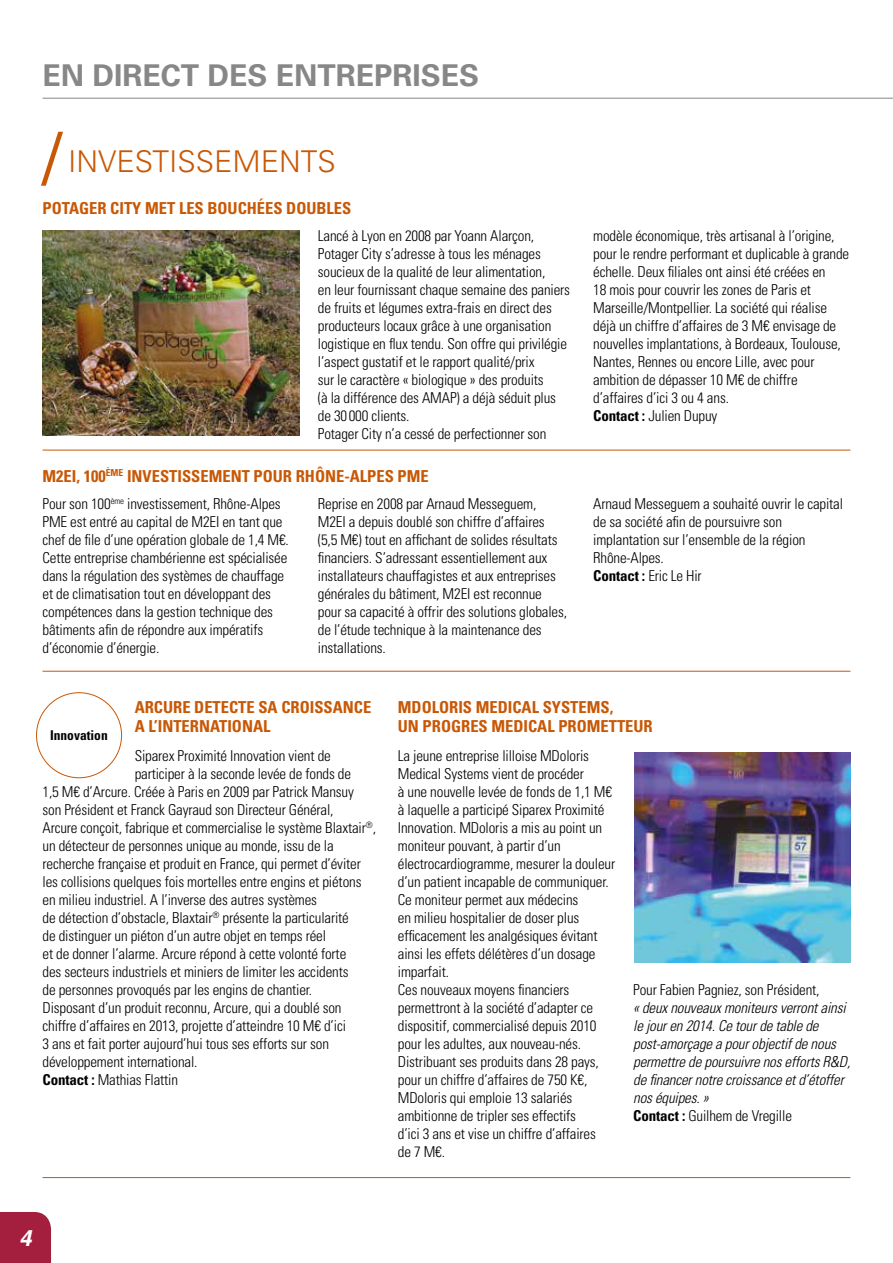
<style>
.page{position:relative;width:893px;height:1263px;background:#fff}
.page>*{position:absolute;margin:0;border:0;box-sizing:border-box;transform-origin:0 0}
.t1{font:73.95px "Univers";color:#c85805}
.t2{font:700 30px "Univers";color:#878787}
.t3{font:300 30px "Univers";color:#c85805}
.t4{font:italic 700 22.5px "Helvetica";color:#fff}
.t5{font:700 condensed 16.5px/19.5px "Univers LT Std";color:#c85805}
.t6{font:300 condensed 15px/18px "Univers LT Std";letter-spacing:-.01em;color:#000}
.t7{font:italic 300 condensed 15px/18px "Univers LT Std";letter-spacing:-.01em;color:#000}
.t8{font:700 condensed 13.5px "Univers LT Std";color:#000}
.s1{font-weight:700}
.s2{font-weight:700;font-style:normal}
.s3{font-style:normal}
</style>
<div class="page">
<div style="left:0;top:1212px;width:51px;height:51px;background:#a41f3d"></div>
<hr style="left:43px;top:1177px;width:807px;height:1px;background:#c85805">
<img style="left:635px;top:752px;width:215px;height:210px">
<hr style="left:43px;top:98px;width:850px;height:1px;background:#878787">
<hr style="left:43px;top:450px;width:807px;height:1px;background:#c85805">
<hr style="left:43px;top:671px;width:807px;height:1px;background:#c85805">
<img style="left:43px;top:230px;width:257px;height:206px">
<h2 class="t2" style="left:43px;top:58px;width:438px">EN DIRECT DES ENTREPRISES</h2>
<h1 class="t1" style="left:42px;top:114px;width:22px">/</h1>
<h2 class="t3" style="left:68px;top:144px;width:269px">INVESTISSEMENTS</h2>
<p class="t5" style="left:43px;top:198px;width:310px">POTAGER CITY MET LES BOUCHÉES DOUBLES</p>
<p class="t6" style="left:318px;top:227px;width:254px">Lancé à Lyon en 2008 par Yoann Alarçon, Potager City s’adresse à tous les ménages soucieux de la qualité de leur alimentation,<br>en leur fournissant chaque semaine des paniers de fruits et légumes extra-frais en direct des producteurs locaux grâce à une organisation logistique en flux tendu. Son offre qui privilégie l’aspect gustatif et le rapport qualité/prix<br>sur le caractère « biologique » des produits<br>(à la différence des AMAP) a déjà séduit plus de 30000 clients.<br>Potager City n’a cessé de perfectionner son</p>
<p class="t6" style="left:593px;top:227px;width:258px">modèle économique, très artisanal à l’origine, pour le rendre performant et duplicable à grande échelle. Deux filiales ont ainsi été créées en<br>18 mois pour couvrir les zones de Paris et Marseille/Montpellier. La société qui réalise déjà un chiffre d’affaires de 3 M€ envisage de nouvelles implantations, à Bordeaux, Toulouse, Nantes, Rennes ou encore Lille, avec pour ambition de dépasser 10 M€ de chiffre d’affaires d’ici 3 ou 4 ans.<br><span class="s1">Contact :</span> Julien Dupuy</p>
<p class="t5" style="left:43px;top:466px;width:388px">M2EI, 100<sup>ÈME</sup> INVESTISSEMENT POUR RHÔNE-ALPES PME</p>
<p class="t6" style="left:43px;top:495px;width:248px">Pour son 100<sup>ème</sup> investissement, Rhône-Alpes PME est entré au capital de M2EI en tant que chef de file d’une opération globale de 1,4 M€.<br>Cette entreprise chambérienne est spécialisée dans la régulation des systèmes de chauffage et de climatisation tout en développant des compétences dans la gestion technique des bâtiments afin de répondre aux impératifs d’économie d’énergie.</p>
<p class="t6" style="left:318px;top:495px;width:251px">Reprise en 2008 par Arnaud Messeguem, M2EI a depuis doublé son chiffre d’affaires (5,5 M€) tout en affichant de solides résultats financiers. S’adressant essentiellement aux installateurs chauffagistes et aux entreprises générales du bâtiment, M2EI est reconnue pour sa capacité à offrir des solutions globales, de l’étude technique à la maintenance des installations.</p>
<p class="t6" style="left:593px;top:495px;width:251px">Arnaud Messeguem a souhaité ouvrir le capital de sa société afin de poursuivre son implantation sur l’ensemble de la région<br>Rhône-Alpes.<br><span class="s1">Contact :</span> Eric Le Hir</p>
<p class="t8" style="left:50px;top:727px;width:59px">Innovation</p>
<p class="t5" style="left:135px;top:697px;width:238px">ARCURE DETECTE SA CROISSANCE<br>A L’INTERNATIONAL</p>
<p class="t5" style="left:398px;top:697px;width:256px">MDOLORIS MEDICAL SYSTEMS,<br>UN PROGRES MEDICAL PROMETTEUR</p>
<p class="t6" style="left:135px;top:747px;width:198px">Siparex Proximité Innovation vient de</p>
<p class="t6" style="left:135px;top:765px;width:218px">participer à la seconde levée de fonds de</p>
<p class="t6" style="left:43px;top:783px;width:313px">1,5 M€ d’Arcure. Créée à Paris en 2009 par Patrick Mansuy</p>
<p class="t6" style="left:43px;top:801px;width:293px">son Président et Franck Gayraud son Directeur Général,</p>
<p class="t6" style="left:43px;top:819px;width:335px">Arcure conçoit, fabrique et commercialise le système Blaxtair<sup>®</sup>,</p>
<p class="t6" style="left:43px;top:837px;width:293px">un détecteur de personnes unique au monde, issu de la</p>
<p class="t6" style="left:43px;top:855px;width:320px">recherche française et produit en France, qui permet d’éviter</p>
<p class="t6" style="left:43px;top:873px;width:320px">les collisions quelques fois mortelles entre engins et piétons</p>
<p class="t6" style="left:43px;top:891px;width:276px">en milieu industriel. A l’inverse des autres systèmes</p>
<p class="t6" style="left:43px;top:909px;width:308px">de détection d’obstacle, Blaxtair<sup>®</sup> présente la particularité</p>
<p class="t6" style="left:43px;top:927px;width:285px">de distinguer un piéton d’un autre objet en temps réel</p>
<p class="t6" style="left:43px;top:945px;width:305px">et de donner l’alarme. Arcure répond à cette volonté forte</p>
<p class="t6" style="left:43px;top:963px;width:308px">des secteurs industriels et miniers de limiter les accidents</p>
<p class="t6" style="left:43px;top:981px;width:271px">de personnes provoqués par les engins de chantier.</p>
<p class="t6" style="left:43px;top:999px;width:301px">Disposant d’un produit reconnu, Arcure, qui a doublé son</p>
<p class="t6" style="left:43px;top:1017px;width:305px">chiffre d’affaires en 2013, projette d’atteindre 10 M€ d’ici</p>
<p class="t6" style="left:43px;top:1035px;width:288px">3 ans et fait porter aujourd’hui tous ses efforts sur son</p>
<p class="t6" style="left:43px;top:1053px;width:157px">développement international.</p>
<p class="t6" style="left:43px;top:1071px;width:137px"><span class="s1">Contact :</span> Mathias Flattin</p>
<p class="t6" style="left:398px;top:747px;width:219px">La jeune entreprise lilloise MDoloris Medical Systems vient de procéder<br>à une nouvelle levée de fonds de 1,1 M€ à laquelle a participé Siparex Proximité Innovation. MDoloris a mis au point un moniteur pouvant, à partir d’un électrocardiogramme, mesurer la douleur d’un patient incapable de communiquer.<br>Ce moniteur permet aux médecins<br>en milieu hospitalier de doser plus efficacement les analgésiques évitant ainsi les effets délétères d’un dosage imparfait.<br>Ces nouveaux moyens financiers permettront à la société d’adapter ce dispositif, commercialisé depuis 2010 pour les adultes, aux nouveau-nés.<br>Distribuant ses produits dans 28 pays, pour un chiffre d’affaires de 750 K€, MDoloris qui emploie 13 salariés ambitionne de tripler ses effectifs<br>d’ici 3 ans et vise un chiffre d’affaires<br>de 7 M€.</p>
<p class="t6" style="left:633px;top:981px;width:188px">Pour Fabien Pagniez, son Président,</p>
<p class="t7" style="left:633px;top:999px;width:219px">« deux nouveaux moniteurs verront ainsi le jour en 2014. Ce tour de table de post-amorçage a pour objectif de nous permettre de poursuivre nos efforts R&amp;D, de financer notre croissance et d’étoffer nos équipes. »<br><span class="s2">Contact :</span> <span class="s3">Guilhem de Vregille</span></p>
<h3 class="t4" style="left:19px;top:1219px;width:14px">4</h3>
</div>
